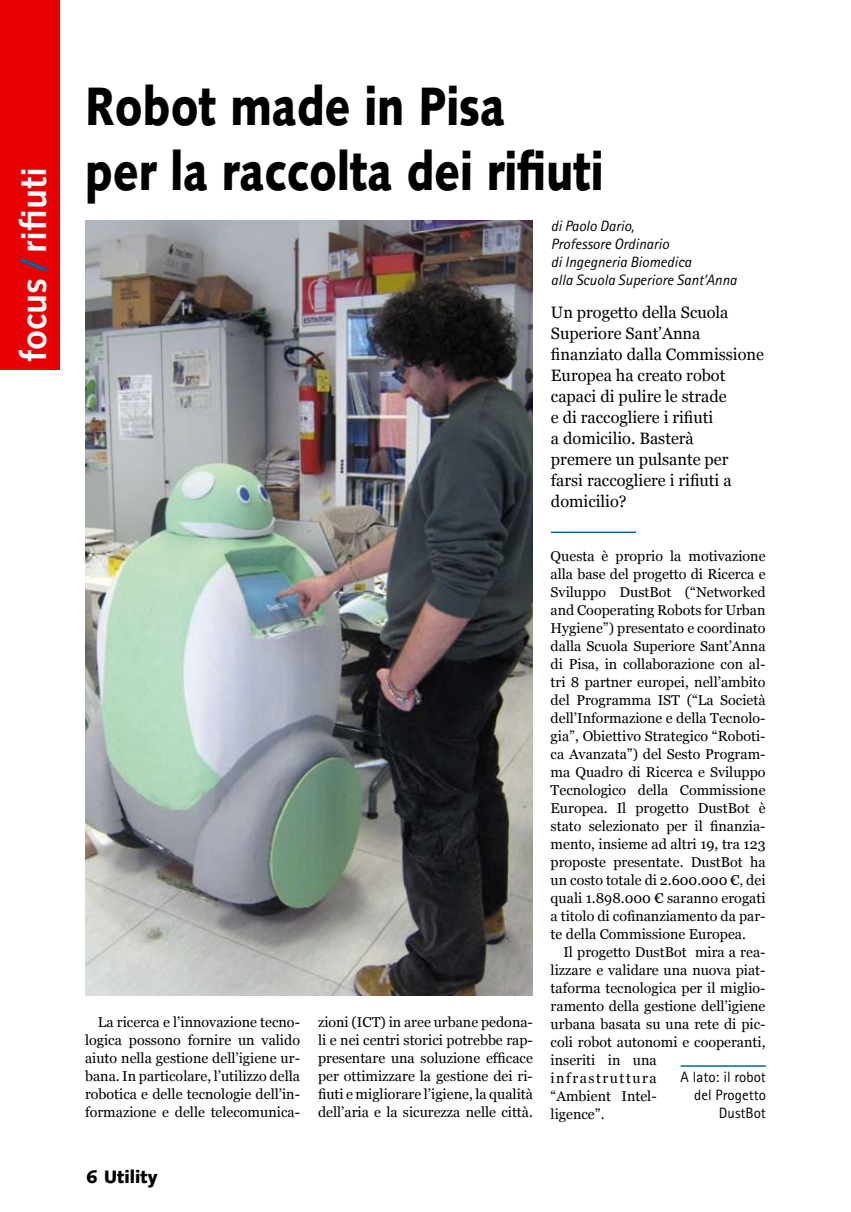
<style>
.page{position:relative;width:851px;height:1212px;background:#fff}
.page>*{position:absolute;margin:0;border:0;box-sizing:border-box;transform-origin:0 0}
.t1{font:900 54px/64.8px "Syntax";color:#000;scale:.8 1}
.t2{font:700 36px "Syntax";color:#fff}
.t3{font:900 18px "Syntax";color:#000}
.t4{font:16.5px/21px "Georgia";color:#000}
.t5{font:italic 15px/18px "Rotis Sans Serif";color:#000}
.t6{font:15px/18px "Rotis Sans Serif";color:#000;text-align:right}
.t7{font:14.25px/18px "Georgia";color:#000;text-align:justify}
.s1{color:#00649f}
</style>
<div class="page">
<div style="left:0;top:0;width:60px;height:370px;background:#e60004"></div>
<img style="left:85px;top:220px;width:448px;height:775px">
<hr style="left:680px;top:1065px;width:85px;height:2px;background:#00649f">
<hr style="left:551px;top:531px;width:85px;height:2px;background:#00649f">
<h2 class="t2" style="left:13px;top:362px;width:196px;rotate:-90deg">focus <span class="s1">/</span> rifiuti</h2>
<h1 class="t1" style="left:85px;top:74px;width:649px">Robot made in Pisa<br>per la raccolta dei rifiuti</h1>
<p class="t7" style="left:85px;top:1013px;width:216px;text-indent:13px">La ricerca e l’innovazione tecno&shy;logica possono fornire un valido aiuto nella gestione dell’igiene ur&shy;bana. In particolare, l’utilizzo della robotica e delle tecnologie dell’in&shy;formazione e delle telecomunica-</p>
<p class="t7" style="left:318px;top:1013px;width:216px">zioni (ICT) in aree urbane pedona&shy;li e nei centri storici potrebbe rap&shy;presentare una soluzione efficace per ottimizzare la gestione dei ri&shy;fiuti e migliorare l’igiene, la qualità dell’aria e la sicurezza nelle città.</p>
<p class="t5" style="left:551px;top:217px;width:187px">di Paolo Dario,<br>Professore Ordinario<br>di Ingegneria Biomedica<br>alla Scuola Superiore Sant’Anna</p>
<p class="t4" style="left:551px;top:302px;width:214px">Un progetto della Scuola<br>Superiore Sant’Anna finanziato dalla Commissione<br>Europea ha creato robot capaci di pulire le strade<br>e di raccogliere i rifiuti<br>a domicilio. Basterà<br>premere un pulsante per farsi raccogliere i rifiuti a domicilio?</p>
<p class="t7" style="left:550px;top:547px;width:216px">Questa è proprio la motivazione alla base del progetto di Ricerca e Sviluppo DustBot (“Networked and Cooperating Robots for Urban Hygiene”) presentato e coordinato dalla Scuola Superiore Sant’Anna di Pisa, in collaborazione con al&shy;tri 8 partner europei, nell’ambito del Programma IST (“La Società dell’Informazione e della Tecnolo&shy;gia”, Obiettivo Strategico “Roboti&shy;ca Avanzata”) del Sesto Program&shy;ma Quadro di Ricerca e Sviluppo Tecnologico della Commissione Europea. Il progetto DustBot è stato selezionato per il finanzia&shy;mento, insieme ad altri 19, tra 123 proposte presentate. DustBot ha un costo totale di 2.600.000 €, dei quali 1.898.000 € saranno erogati a titolo di cofinanziamento da par&shy;te della Commissione Europea.</p>
<p class="t7" style="left:550px;top:943px;width:216px;text-align:left;text-indent:13px">Il progetto DustBot mira a rea&shy;lizzare e validare una nuova piat&shy;taforma tecnologica per il miglio&shy;ramento della gestione dell’igiene urbana basata su una rete di pic&shy;coli robot autonomi e cooperanti, inseriti in una infrastruttura<br>“Ambient Intel-<br>ligence”.</p>
<p class="t6" style="left:680px;top:1067px;width:87px">A lato: il robot del Progetto<br>DustBot</p>
<p class="t3" style="left:104px;top:1166px;width:55px">Utility</p>
</div>
